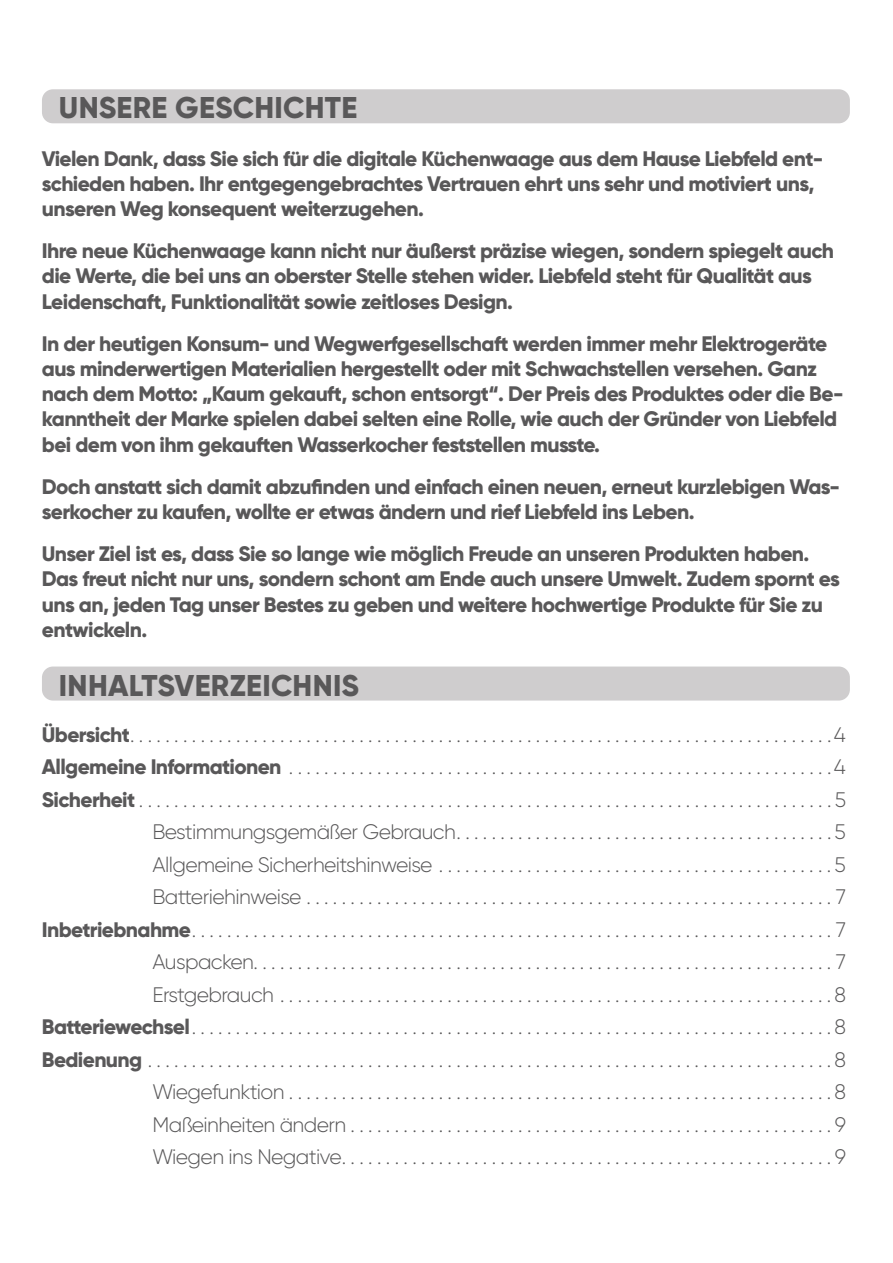
<style>
.page{position:relative;width:893px;height:1263px;background:#fff}
.page>*{position:absolute;margin:0;border:0;box-sizing:border-box;transform-origin:0 0}
.t1{font:800 30px "Gilroy";letter-spacing:.01em;color:#595859}
.t2{font:300 21px/32.4px "Gilroy";letter-spacing:-.03em;color:#595859;text-align:right}
.t3{font:800 21px/25.2px "Gilroy";letter-spacing:-.03em;color:#595859}
.s1{font-weight:800}
</style>
<div class="page">
<div style="left:42px;top:89px;width:808px;height:34px;background:#cfcdce;border-radius:11px"></div>
<div style="left:42px;top:666px;width:808px;height:34px;background:#cfcdce;border-radius:11px"></div>
<h1 class="t1" style="left:59px;top:89px;width:300px">UNSERE GESCHICHTE</h1>
<p class="t3" style="left:42px;top:145px;width:783px">Vielen Dank, dass Sie sich für die digitale Küchenwaage aus dem Hause Liebfeld ent&shy;schieden haben. Ihr entgegengebrachtes Vertrauen ehrt uns sehr und motiviert uns, unseren Weg konsequent weiterzugehen.</p>
<p class="t3" style="left:42px;top:238px;width:793px">Ihre neue Küchenwaage kann nicht nur äußerst präzise wiegen, sondern spiegelt auch die Werte, die bei uns an oberster Stelle stehen wider. Liebfeld steht für Qualität aus<br>Leidenschaft, Funktionalität sowie zeitloses Design.</p>
<p class="t3" style="left:42px;top:331px;width:803px">In der heutigen Konsum- und Wegwerfgesellschaft werden immer mehr Elektrogeräte aus minderwertigen Materialien hergestellt oder mit Schwachstellen versehen. Ganz nach dem Motto: „Kaum gekauft, schon entsorgt“. Der Preis des Produktes oder die Be&shy;kanntheit der Marke spielen dabei selten eine Rolle, wie auch der Gründer von Liebfeld bei dem von ihm gekauften Wasserkocher feststellen musste.</p>
<p class="t3" style="left:42px;top:474px;width:800px">Doch anstatt sich damit abzufinden und einfach einen neuen, erneut kurzlebigen Was&shy;serkocher zu kaufen, wollte er etwas ändern und rief Liebfeld ins Leben.</p>
<p class="t3" style="left:42px;top:541px;width:799px">Unser Ziel ist es, dass Sie so lange wie möglich Freude an unseren Produkten haben.<br>Das freut nicht nur uns, sondern schont am Ende auch unsere Umwelt. Zudem spornt es uns an, jeden Tag unser Bestes zu geben und weitere hochwertige Produkte für Sie zu entwickeln.</p>
<h1 class="t1" style="left:59px;top:666px;width:302px">INHALTSVERZEICHNIS</h1>
<p class="t2" style="left:42px;top:718px;width:806px"><span class="s1">Übersicht</span> . . . . . . . . . . . . . . . . . . . . . . . . . . . . . . . . . . . . . . . . . . . . . . . . . . . . . . . . . . . . . . . . . . . . . . . . . . . . . . . 4<br><span class="s1">Allgemeine Informationen</span> . . . . . . . . . . . . . . . . . . . . . . . . . . . . . . . . . . . . . . . . . . . . . . . . . . . . . . . . . . . . . 4<br><span class="s1">Sicherheit</span> . . . . . . . . . . . . . . . . . . . . . . . . . . . . . . . . . . . . . . . . . . . . . . . . . . . . . . . . . . . . . . . . . . . . . . . . . . . . . . 5<br>Bestimmungsgemäßer Gebrauch . . . . . . . . . . . . . . . . . . . . . . . . . . . . . . . . . . . . . . . . . . 5<br>Allgemeine Sicherheitshinweise . . . . . . . . . . . . . . . . . . . . . . . . . . . . . . . . . . . . . . . . . . . . 5<br>Batteriehinweise . . . . . . . . . . . . . . . . . . . . . . . . . . . . . . . . . . . . . . . . . . . . . . . . . . . . . . . . . . . . 7<br><span class="s1">Inbetriebnahme</span> . . . . . . . . . . . . . . . . . . . . . . . . . . . . . . . . . . . . . . . . . . . . . . . . . . . . . . . . . . . . . . . . . . . . . . . . . 7<br>Auspacken . . . . . . . . . . . . . . . . . . . . . . . . . . . . . . . . . . . . . . . . . . . . . . . . . . . . . . . . . . . . . . . . . . 7<br>Erstgebrauch . . . . . . . . . . . . . . . . . . . . . . . . . . . . . . . . . . . . . . . . . . . . . . . . . . . . . . . . . . . . . . 8<br><span class="s1">Batteriewechsel</span> . . . . . . . . . . . . . . . . . . . . . . . . . . . . . . . . . . . . . . . . . . . . . . . . . . . . . . . . . . . . . . . . . . . . . . . . 8<br><span class="s1">Bedienung</span> . . . . . . . . . . . . . . . . . . . . . . . . . . . . . . . . . . . . . . . . . . . . . . . . . . . . . . . . . . . . . . . . . . . . . . . . . . . . . 8<br>Wiegefunktion . . . . . . . . . . . . . . . . . . . . . . . . . . . . . . . . . . . . . . . . . . . . . . . . . . . . . . . . . . . . . 8<br>Maßeinheiten ändern . . . . . . . . . . . . . . . . . . . . . . . . . . . . . . . . . . . . . . . . . . . . . . . . . . . . . . 9<br>Wiegen ins Negative . . . . . . . . . . . . . . . . . . . . . . . . . . . . . . . . . . . . . . . . . . . . . . . . . . . . . . . 9</p>
</div>
